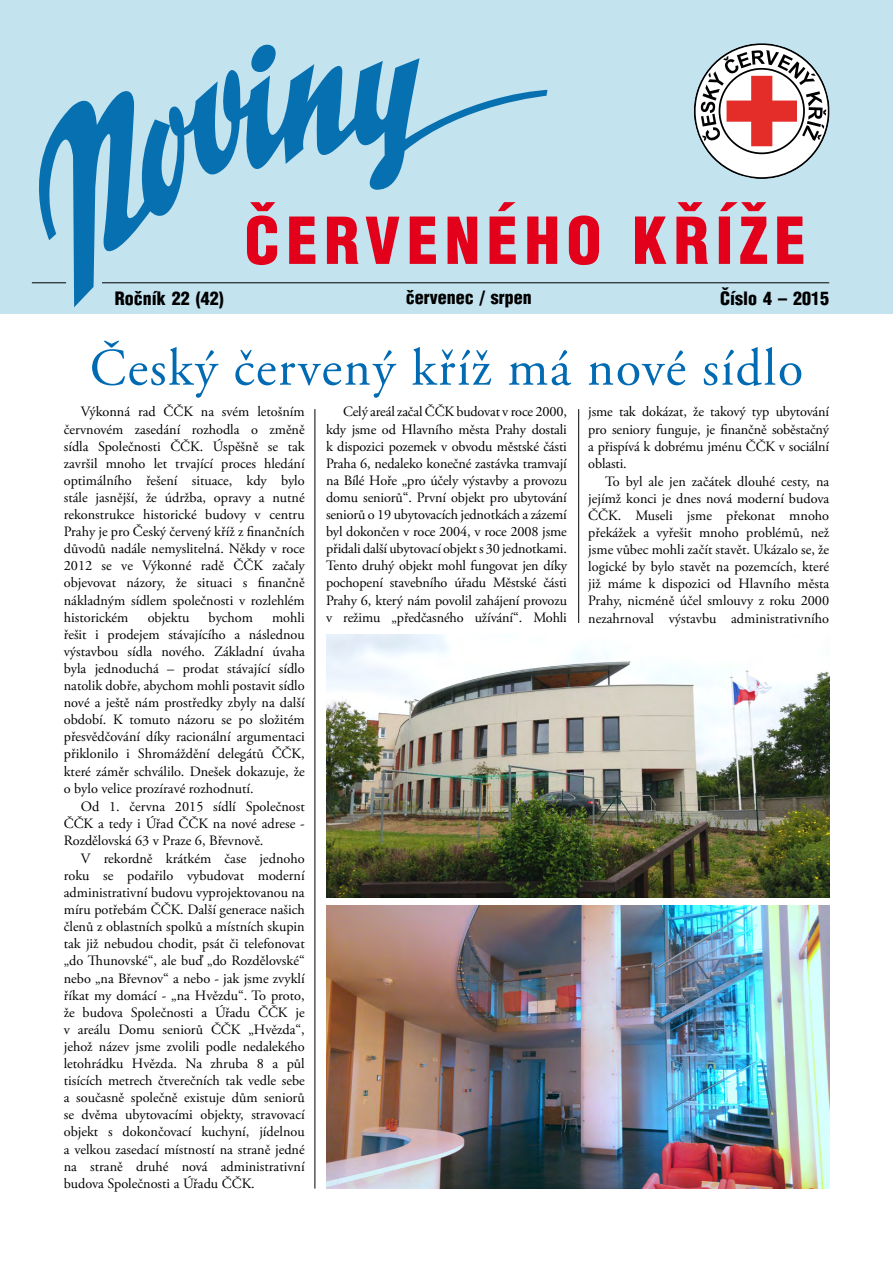
<style>
.page{position:relative;width:893px;height:1263px;background:#fff}
.page>*{position:absolute;margin:0;border:0;box-sizing:border-box;transform-origin:0 0}
.t1{font:900 63px "Switzerland Cond";letter-spacing:.105em;color:#e2001a}
.základní_text{font:52.5px "Adobe Garamond Pro";letter-spacing:.03em;color:#006ab3}
.t2{font:900 18px "Switzerland Cond";color:#000}
.t3{font:14.25px/17.1px "Adobe Garamond Pro";color:#000;text-align:justify}
</style>
<div class="page">
<div style="left:0;top:0;width:893px;height:313px;background:#bde0ee"></div>
<svg style="left:39px;top:58px;width:508px;height:249px"></svg>
<svg style="left:249px;top:45px;width:32px;height:28px"></svg>
<hr style="left:102px;top:282px;width:727px;height:1px;background:#000">
<hr style="left:32px;top:282px;width:34px;height:1px;background:#000">
<svg style="left:694px;top:43px;width:91px;height:136px"></svg>
<hr style="left:315px;top:409px;width:1px;height:779px;background:#000">
<hr style="left:578px;top:409px;width:1px;height:214px;background:#000">
<img style="left:326px;top:905px;width:503px;height:283px">
<img style="left:326px;top:635px;width:503px;height:262px">
<p class="t1" style="left:244px;top:200px;width:563px">ČERVENÉHO KŘÍŽE</p>
<p class="t2" style="left:115px;top:287px;width:110px">Ročník 22 (42)</p>
<p class="t2" style="left:406px;top:286px;width:127px">červenec / srpen</p>
<p class="t2" style="left:720px;top:287px;width:110px">Číslo 4 – 2015</p>
<p class="základní_text" style="left:90px;top:336px;width:715px">Český červený kříž má nové sídlo</p>
<p class="t3" style="left:64px;top:404px;width:242px;text-indent:17px">Výkonná rad ČČK na svém letošním červnovém zasedání rozhodla o změně sídla Společnosti ČČK. Úspěšně se tak završil mnoho let trvající proces hledání optimálního řešení situace, kdy bylo stále jasnější, že údržba, opravy a nutné rekonstrukce historické budovy v centru Prahy je pro Český červený kříž z finančních důvodů nadále nemyslitelná. Někdy v roce 2012 se ve Výkonné radě ČČK začaly objevovat názory, že situaci s finančně nákladným sídlem společnosti v rozlehlém historickém</p>
<p class="t3" style="left:64px;top:609px;width:242px;text-indent:208px">mohli řešit i prodejem stávajícího a následnou výstavbou sídla nového. Základní úvaha byla jednoduchá – prodat stávající sídlo natolik dobře, abychom mohli postavit sídlo nové a ještě nám prostředky zbyly na další období. K tomuto názoru se po složitém přesvědčování díky racionální argumentaci přiklonilo i Shromáždění delegátů ČČK, které záměr schválilo. Dnešek dokazuje, že o bylo velice prozíravé rozhodnutí.</p>
<p class="t3" style="left:64px;top:798px;width:242px;text-indent:17px">Od 1. června 2015 sídlí Společnost ČČK a tedy i Úřad ČČK na nové adrese - Rozdělovská 63 v Praze 6, Břevnově.</p>
<p class="t3" style="left:64px;top:850px;width:242px;text-indent:17px">V rekordně krátkém čase jednoho roku se podařilo vybudovat moderní administrativní budovu vyprojektovanou na míru potřebám ČČK. Další generace našich členů z oblastních spolků a místních skupin tak již nebudou chodit, psát či telefonovat „do Thunovské“, ale buď „do Rozdělovské“ nebo „na Břevnov“ a nebo - jak jsme zvyklí říkat my domácí - „na Hvězdu“. To proto, že budova Společnosti a Úřadu ČČK je v areálu Domu seniorů ČČK „Hvězda“, jehož název jsme zvolili podle nedalekého letohrádku Hvězda. Na zhruba 8 a půl tisících metrech čtverečních tak vedle sebe a současně společně existuje dům seniorů se dvěma ubytovacími objekty, stravovací objekt s dokončovací kuchyní, jídelnou a velkou zasedací místností na straně jedné na straně druhé nová administrativní budova Společnosti a Úřadu ČČK.</p>
<p class="t3" style="left:148px;top:609px;width:43px">objektu</p>
<p class="t3" style="left:209px;top:609px;width:46px">bychom</p>
<p class="t3" style="left:326px;top:404px;width:242px;text-indent:17px">Celý areál začal ČČK budovat v roce 2000, kdy jsme od Hlavního města Prahy dostali k dispozici pozemek v obvodu městské části Praha 6, nedaleko konečné zastávka tramvají na Bílé Hoře „pro účely výstavby a provozu domu seniorů“. První objekt pro ubytování seniorů o 19 ubytovacích jednotkách a zázemí byl dokončen v roce 2004, v roce 2008 jsme přidali další ubytovací objekt s 30 jednotkami.<br>Tento druhý objekt mohl fungovat jen díky pochopení stavebního úřadu Městské části Prahy 6, který nám povolil zahájení provozu v režimu „předčasného užívání“. Mohli</p>
<p class="t3" style="left:588px;top:404px;width:242px">jsme tak dokázat, že takový typ ubytování pro seniory funguje, je finančně soběstačný a přispívá k dobrému jménu ČČK v sociální oblasti.</p>
<p class="t3" style="left:588px;top:473px;width:242px;text-indent:17px">To byl ale jen začátek dlouhé cesty, na jejímž konci je dnes nová moderní budova ČČK. Museli jsme překonat mnoho překážek a vyřešit mnoho problémů, než jsme vůbec mohli začít stavět. Ukázalo se, že logické by bylo stavět na pozemcích, které již máme k dispozici od Hlavního města Prahy, nicméně účel smlouvy z roku 2000 nezahrnoval výstavbu administrativního</p>
</div>
